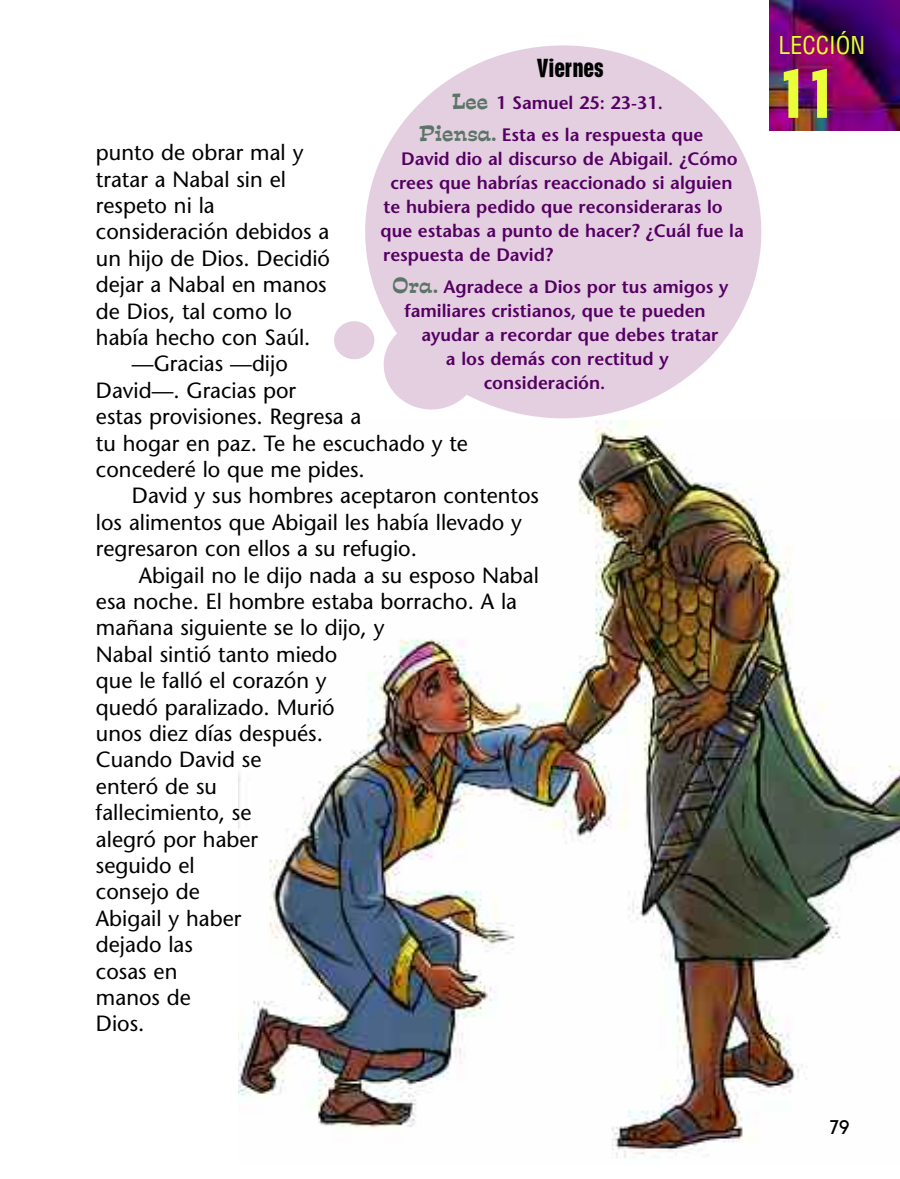
<style>
.page{position:relative;width:900px;height:1179px;background:#fff}
.page>*{position:absolute;margin:0;border:0;box-sizing:border-box;transform-origin:0 0}
.t1{font:700 condensed 64px "Placard";color:#ebff38}
.t2{font:700 condensed 24px "Placard";color:#000}
.t3{font:condensed 24px "Helvetica";color:#ebff38}
.t4{font:22px "Stone Sans";color:#000}
.t5{font:700 20px "New Garden";color:#000}
.t6{font:600 18px/32px "Stone Sans";color:#540062;text-align:center}
.s1{font-family:"Estro Font";font-weight:400;font-size:20px;color:#5a7567}
</style>
<div class="page">
<img style="left:238px;top:425px;width:662px;height:733px">
<svg style="left:365px;top:45px;width:397px;height:380px;fill:#e4cfe1"></svg>
<svg style="left:334px;top:320px;width:41px;height:40px"></svg>
<svg style="left:729px;top:442px;width:48px;height:5px"></svg>
<img style="left:770px;top:0;width:130px;height:130px">
<p class="t2" style="left:537px;top:59px;width:68px">Viernes</p>
<p class="t6" style="left:419px;top:88px;width:286px"><span class="s1">Lee</span> 1 Samuel 25: 23-31.<br><span class="s1">Piensa.</span> Esta es la respuesta que</p>
<p class="t6" style="left:401px;top:144px;width:338px">David dio al discurso de Abigail. ¿Cómo</p>
<p class="t6" style="left:390px;top:168px;width:344px">crees que habrías reaccionado si alguien</p>
<p class="t6" style="left:384px;top:192px;width:341px">te hubiera pedido que reconsideraras lo</p>
<p class="t6" style="left:381px;top:216px;width:365px">que estabas a punto de hacer? ¿Cuál fue la</p>
<p class="t6" style="left:383px;top:240px;width:172px">respuesta de David?</p>
<p class="t6" style="left:404px;top:276px;width:326px;line-height:24px;text-align:left;text-indent:-12px"><span class="s1">Ora.</span> Agradece a Dios por tus amigos y familiares cristianos, que te pueden</p>
<p class="t6" style="left:421px;top:320px;width:299px">ayudar a recordar que debes tratar</p>
<p class="t6" style="left:446px;top:344px;width:224px">a los demás con rectitud y</p>
<p class="t6" style="left:484px;top:368px;width:123px">consideración.</p>
<p class="t4" style="left:96px;top:144px;width:209px">punto de obrar mal y</p>
<p class="t4" style="left:96px;top:170px;width:191px">tratar a Nabal sin el</p>
<p class="t4" style="left:96px;top:197px;width:120px">respeto ni la</p>
<p class="t4" style="left:96px;top:223px;width:235px">consideración debidos a</p>
<p class="t4" style="left:96px;top:250px;width:236px">un hijo de Dios. Decidió</p>
<p class="t4" style="left:96px;top:276px;width:232px">dejar a Nabal en manos</p>
<p class="t4" style="left:96px;top:302px;width:198px">de Dios, tal como lo</p>
<p class="t4" style="left:96px;top:329px;width:216px">había hecho con Saúl.</p>
<p class="t4" style="left:132px;top:355px;width:157px">—Gracias —dijo</p>
<p class="t4" style="left:96px;top:382px;width:202px">David—. Gracias por</p>
<p class="t4" style="left:96px;top:408px;width:267px">estas provisiones. Regresa a</p>
<p class="t4" style="left:96px;top:434px;width:373px">tu hogar en paz. Te he escuchado y te</p>
<p class="t4" style="left:96px;top:461px;width:270px">concederé lo que me pides.</p>
<p class="t4" style="left:132px;top:487px;width:409px">David y sus hombres aceptaron contentos</p>
<p class="t4" style="left:96px;top:514px;width:427px">los alimentos que Abigail les había llevado y</p>
<p class="t4" style="left:96px;top:540px;width:322px">regresaron con ellos a su refugio.</p>
<p class="t4" style="left:139px;top:566px;width:402px">Abigail no le dijo nada a su esposo Nabal</p>
<p class="t4" style="left:96px;top:593px;width:423px">esa noche. El hombre estaba borracho. A la</p>
<p class="t4" style="left:96px;top:619px;width:290px">mañana siguiente se lo dijo, y</p>
<p class="t4" style="left:96px;top:646px;width:243px">Nabal sintió tanto miedo</p>
<p class="t4" style="left:96px;top:672px;width:232px">que le falló el corazón y</p>
<p class="t4" style="left:96px;top:698px;width:240px">quedó paralizado. Murió</p>
<p class="t4" style="left:96px;top:725px;width:228px">unos diez días después.</p>
<p class="t4" style="left:96px;top:751px;width:167px">Cuando David se</p>
<p class="t4" style="left:96px;top:778px;width:123px">enteró de su</p>
<p class="t4" style="left:96px;top:804px;width:157px">fallecimiento, se</p>
<p class="t4" style="left:96px;top:830px;width:164px">alegró por haber</p>
<p class="t4" style="left:96px;top:857px;width:100px">seguido el</p>
<p class="t4" style="left:96px;top:883px;width:105px">consejo de</p>
<p class="t4" style="left:96px;top:910px;width:147px">Abigail y haber</p>
<p class="t4" style="left:96px;top:936px;width:98px">dejado las</p>
<p class="t4" style="left:96px;top:962px;width:83px">cosas en</p>
<p class="t4" style="left:96px;top:989px;width:96px">manos de</p>
<p class="t4" style="left:96px;top:1015px;width:50px">Dios.</p>
<p class="t3" style="left:779px;top:32px;width:88px">LECCIÓN</p>
<h1 class="t1" style="left:779px;top:69px;width:59px">11</h1>
<p class="t5" style="left:830px;top:1115px;width:22px">79</p>
</div>
